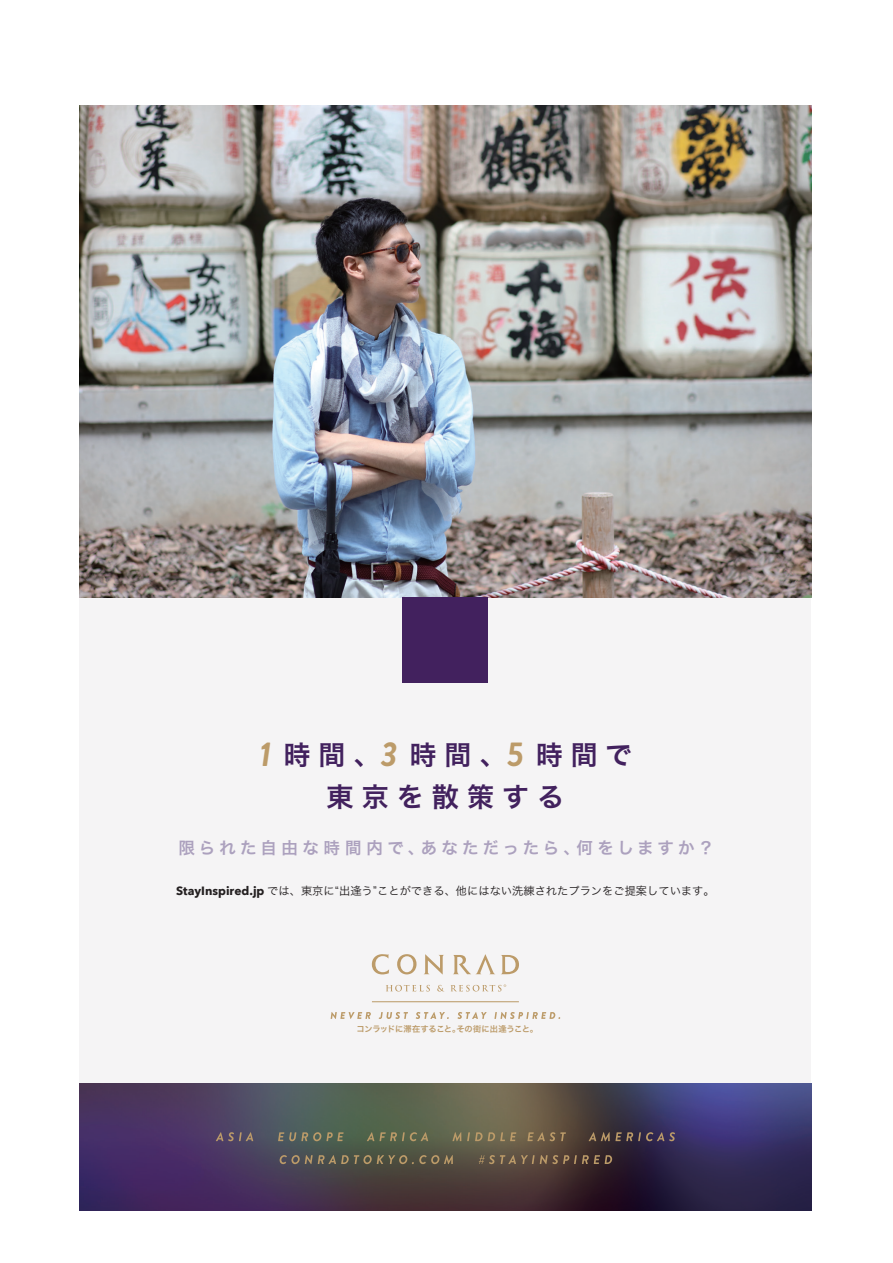
<style>
.page{position:relative;width:893px;height:1263px;background:#fff}
.page>*{position:absolute;margin:0;border:0;box-sizing:border-box;transform-origin:0 0}
.t1{font:27px/42.6px "Hira Kaku Pro W6";letter-spacing:.3em;color:#42215e;text-align:center}
.t2{font:16.5px "Hira Kaku Pro W6";letter-spacing:.25em;color:#aca1be}
.t3{font:11.25px "Hira Kaku Pro W3";color:#231f20}
.t4{font:8.25px "Hira Kaku Pro W6";letter-spacing:-.025em;color:#bc9b69}
.s1{font-family:"Brandon Grotesque";font-weight:700;font-style:italic;font-size:34.5px;color:#bc9b69}
.s2{font-family:"Avenir Next";font-weight:700;font-size:12px}
</style>
<div class="page">
<div style="left:80px;top:597px;width:731px;height:486px;background:#f5f4f5"></div>
<img style="left:80px;top:105px;width:731px;height:492px">
<img style="left:80px;top:1083px;width:731px;height:128px">
<svg style="left:331px;top:1012px;width:40px;height:7px"></svg>
<svg style="left:379px;top:1012px;width:29px;height:7px"></svg>
<svg style="left:416px;top:1012px;width:33px;height:7px"></svg>
<svg style="left:457px;top:1012px;width:30px;height:7px"></svg>
<svg style="left:494px;top:1012px;width:66px;height:7px"></svg>
<svg style="left:372px;top:954px;width:17px;height:20px"></svg>
<svg style="left:397px;top:954px;width:19px;height:20px"></svg>
<svg style="left:424px;top:954px;width:20px;height:21px"></svg>
<svg style="left:453px;top:954px;width:42px;height:20px"></svg>
<svg style="left:501px;top:955px;width:18px;height:19px"></svg>
<svg style="left:386px;top:985px;width:44px;height:6px"></svg>
<svg style="left:437px;top:985px;width:7px;height:6px"></svg>
<svg style="left:372px;top:1002px;width:147px;height:1px"></svg>
<svg style="left:451px;top:984px;width:55px;height:7px"></svg>
<div style="left:403px;top:597px;width:85px;height:85px;background:#42215e"></div>
<svg style="left:216px;top:1132px;width:37px;height:9px"></svg>
<svg style="left:278px;top:1132px;width:66px;height:9px"></svg>
<svg style="left:367px;top:1132px;width:61px;height:9px"></svg>
<svg style="left:452px;top:1132px;width:9px;height:9px"></svg>
<svg style="left:467px;top:1132px;width:49px;height:9px"></svg>
<svg style="left:527px;top:1132px;width:39px;height:9px"></svg>
<svg style="left:589px;top:1132px;width:86px;height:9px"></svg>
<svg style="left:280px;top:1155px;width:173px;height:9px;background:#6b6450"></svg>
<svg style="left:479px;top:1155px;width:133px;height:9px"></svg>
<h1 class="t1" style="left:259px;top:732px;width:374px"><span class="s1">1</span> 時間、<span class="s1">3</span> 時間、<span class="s1">5</span> 時間で東京を散策する</h1>
<h2 class="t2" style="left:178px;top:833px;width:537px">限られた自由な時間内で、あなただったら、何をしますか？</h2>
<p class="t3" style="left:176px;top:881px;width:540px"><span class="s2">StayInspired.jp</span> では、東京に“出逢う”ことができる、他にはない洗練されたプランをご提案しています。</p>
<p class="t4" style="left:356px;top:1021px;width:183px">コンラッドに滞在すること。その街に出逢うこと。</p>
</div>
